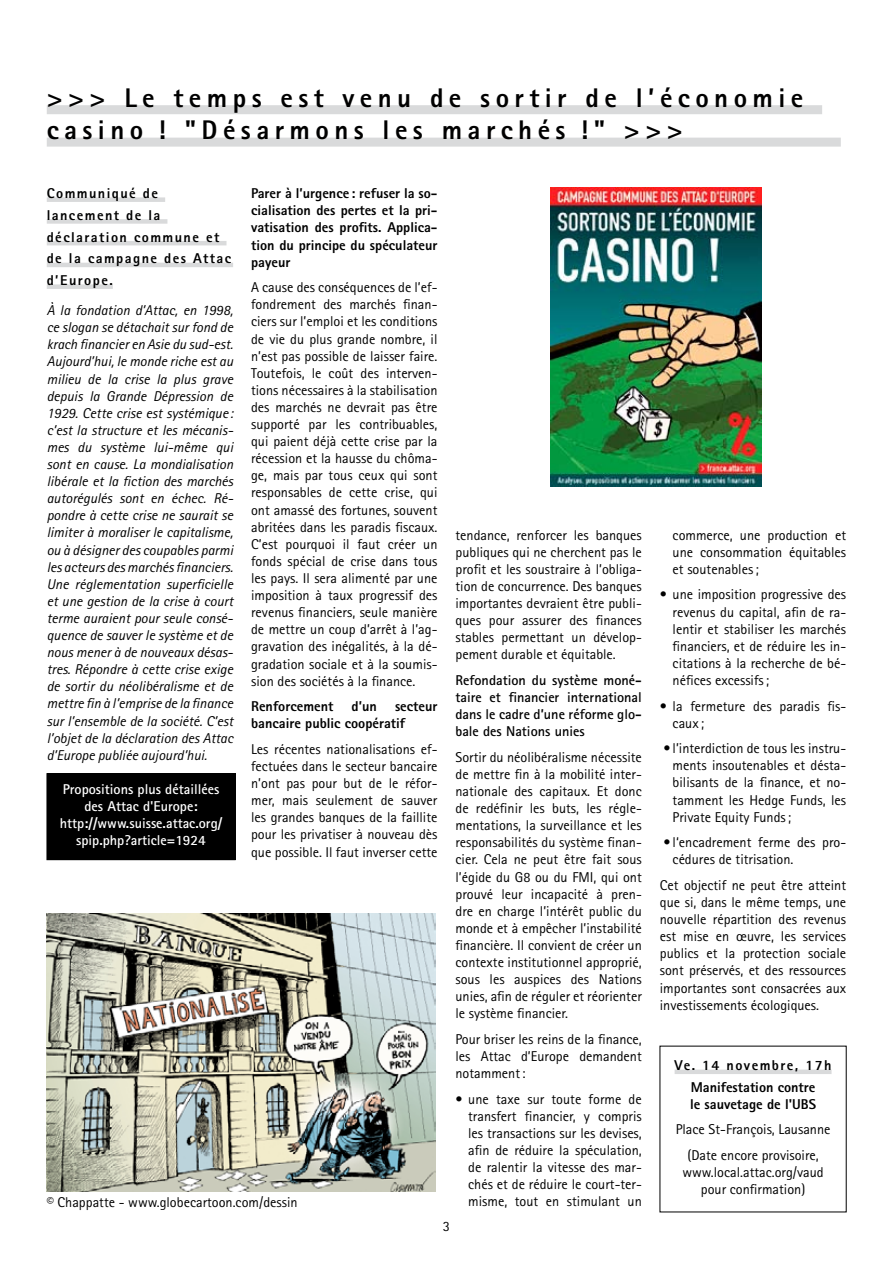
<style>
.page{position:relative;width:893px;height:1263px;background:#fff}
.page>*{position:absolute;margin:0;border:0;box-sizing:border-box;transform-origin:0 0}
.t1{font:800 27px/32.4px "Rotis Sans Serif";letter-spacing:.2em;color:#000}
.t2{font:14.25px/17.1px "Rotis Sans Serif";color:#000;text-align:justify}
.t3{font:italic 14.25px/17.1px "Rotis Sans Serif";color:#000;text-align:justify}
.t4{font:800 14.25px/17.1px "Rotis Sans Serif";color:#000;text-align:justify}
.t5{font:700 14.25px/17.1px "Rotis Sans Serif";color:#000;text-align:justify}
.t6{font:700 14.25px/17.1px "Rotis Sans Serif";color:#fff;text-align:center}
.t7{font:800 14.25px/21.8px "Rotis Sans Serif";letter-spacing:.1em;color:#000}
</style>
<div class="page">
<div style="left:47px;top:105px;width:775px;height:9px;background:#d9dadb"></div>
<div style="left:47px;top:138px;width:794px;height:9px;background:#d9dadb"></div>
<div style="left:47px;top:197px;width:118px;height:5px;background:#d9dadb"></div>
<div style="left:47px;top:219px;width:120px;height:5px;background:#d9dadb"></div>
<hr style="left:47px;top:241px;width:179px;height:4px;background:#d9dadb">
<hr style="left:47px;top:263px;width:186px;height:4px;background:#d9dadb">
<div style="left:47px;top:284px;width:66px;height:5px;background:#d9dadb"></div>
<img style="left:47px;top:914px;width:388px;height:277px">
<img style="left:550px;top:187px;width:212px;height:299px">
<div style="left:675px;top:1069px;width:156px;height:5px;background:#d9dadb"></div>
<div style="left:47px;top:774px;width:188px;height:86px;background:#000"></div>
<div style="left:47px;top:773px;width:188px;height:87px;border:1px solid #000"></div>
<h1 class="t1" style="left:47px;top:81px;width:758px">&gt;&gt;&gt; Le temps est venu de sortir de l’économie casino ! "Désarmons les marchés !" &gt;&gt;&gt;</h1>
<p class="t7" style="left:47px;top:182px;width:186px">Communiqué de lancement de la déclaration commune et de la campagne des Attac d’Europe.</p>
<p class="t3" style="left:47px;top:302px;width:188px">À la fondation d’Attac, en 1998, ce slogan se détachait sur fond de krach financier en Asie du sud-est.<br>Aujourd’hui, le monde riche est au milieu de la crise la plus grave depuis la Grande Dépression de 1929. Cette crise est systémique : c’est la structure et les mécanis&shy;mes du système lui-même qui sont en cause. La mondialisation libérale et la fiction des marchés autorégulés sont en échec. Ré&shy;pondre à cette crise ne saurait se limiter à moraliser le capitalisme, ou à désigner des coupables parmi les acteurs des marchés financiers.<br>Une réglementation superficielle et une gestion de la crise à court terme auraient pour seule consé&shy;quence de sauver le système et de nous mener à de nouveaux désas&shy;tres. Répondre à cette crise exige de sortir du néolibéralisme et de mettre fin à l’emprise de la finance sur l’ensemble de la société. C’est l’objet de la déclaration des Attac d’Europe publiée aujourd’hui.</p>
<p class="t6" style="left:60px;top:780px;width:164px">Propositions plus détaillées des Attac d'Europe: http://www.suisse.attac.org/ spip.php?article=1924</p>
<p class="t4" style="left:251px;top:185px;width:188px">Parer à l’urgence : refuser la so&shy;cialisation des pertes et la pri&shy;vatisation des profits. Applica&shy;tion du principe du spéculateur payeur</p>
<p class="t2" style="left:251px;top:279px;width:188px">A cause des conséquences de l’ef&shy;fondrement des marchés finan&shy;ciers sur l’emploi et les conditions de vie du plus grande nombre, il n’est pas possible de laisser faire.<br>Toutefois, le coût des interven&shy;tions nécessaires à la stabilisation des marchés ne devrait pas être supporté par les contribuables, qui paient déjà cette crise par la récession et la hausse du chôma&shy;ge, mais par tous ceux qui sont responsables de cette crise, qui ont amassé des fortunes, souvent abritées dans les paradis fiscaux.<br>C’est pourquoi il faut créer un fonds spécial de crise dans tous les pays. Il sera alimenté par une imposition à taux progressif des revenus financiers, seule manière de mettre un coup d’arrêt à l’ag&shy;gravation des inégalités, à la dé&shy;gradation sociale et à la soumis&shy;sion des sociétés à la finance.</p>
<p class="t4" style="left:251px;top:698px;width:84px">Renforcement</p>
<p class="t4" style="left:352px;top:698px;width:27px">d’un</p>
<p class="t4" style="left:251px;top:698px;width:188px;text-indent:144px">secteur bancaire public coopératif</p>
<p class="t2" style="left:251px;top:740px;width:188px">Les récentes nationalisations ef&shy;fectuées dans le secteur bancaire n’ont pas pour but de le réfor&shy;mer, mais seulement de sauver les grandes banques de la faillite pour les privatiser à nouveau dès que possible. Il faut inverser cette</p>
<p class="t2" style="left:47px;top:1194px;width:252px">© Chappatte - www.globecartoon.com/dessin</p>
<p class="t2" style="left:455px;top:526px;width:188px">tendance, renforcer les banques publiques qui ne cherchent pas le profit et les soustraire à l’obliga&shy;tion de concurrence. Des banques importantes devraient être publi&shy;ques pour assurer des finances stables permettant un dévelop&shy;pement durable et équitable.</p>
<p class="t5" style="left:455px;top:671px;width:188px">Refondation du système moné&shy;taire et financier international dans le cadre d’une réforme glo&shy;bale des Nations unies</p>
<p class="t2" style="left:455px;top:748px;width:188px">Sortir du néolibéralisme nécessite de mettre fin à la mobilité inter&shy;nationale des capitaux. Et donc de redéfinir les buts, les régle&shy;mentations, la surveillance et les responsabilités du système finan&shy;cier. Cela ne peut être fait sous l’égide du G8 ou du FMI, qui ont prouvé leur incapacité à pren&shy;dre en charge l’intérêt public du monde et à empêcher l’instabilité financière. Il convient de créer un contexte institutionnel approprié, sous les auspices des Nations unies, afin de réguler et réorienter le système financier.</p>
<p class="t2" style="left:455px;top:1030px;width:188px">Pour briser les reins de la finance, les Attac d’Europe demandent notamment:</p>
<p class="t2" style="left:468px;top:1090px;width:175px;text-indent:-13px">• une taxe sur toute forme de transfert financier, y compris les transactions sur les devises, afin de réduire la spéculation, de ralentir la vitesse des mar&shy;chés et de réduire le court-ter&shy;misme, tout en stimulant un</p>
<p class="t2" style="left:443px;top:1218px;width:9px">3</p>
<p class="t2" style="left:673px;top:526px;width:175px">commerce, une production et une consommation équitables et soutenables;</p>
<p class="t2" style="left:673px;top:586px;width:175px;text-indent:-13px">• une imposition progressive des revenus du capital, afin de ra&shy;lentir et stabiliser les marchés financiers, et de réduire les in&shy;citations à la recherche de bé&shy;néfices excessifs;</p>
<p class="t2" style="left:673px;top:697px;width:175px;text-indent:-13px">• la fermeture des paradis fis&shy;caux ;</p>
<p class="t2" style="left:673px;top:740px;width:175px;text-indent:-9px">• l’interdiction de tous les instru&shy;ments insoutenables et désta&shy;bilisants de la finance, et no&shy;tamment les Hedge Funds, les Private Equity Funds;</p>
<p class="t2" style="left:673px;top:834px;width:175px;text-indent:-9px">• l‘encadrement ferme des pro&shy;cédures de titrisation.</p>
<p class="t2" style="left:660px;top:876px;width:188px">Cet objectif ne peut être atteint que si, dans le même temps, une nouvelle répartition des revenus est mise en œuvre, les services publics et la protection sociale sont préservés, et des ressources importantes sont consacrées aux investissements écologiques.</p>
<p class="t4" style="left:675px;top:1055px;width:158px;line-height:21.3px;text-align:center">Ve. 14 novembre, 17h<br>Manifestation contre</p>
<p class="t4" style="left:690px;top:1095px;width:128px">le sauvetage de l'UBS</p>
<p class="t2" style="left:676px;top:1117px;width:156px;line-height:25.7px;text-align:center">Place St-François, Lausanne (Date encore provisoire,</p>
<p class="t2" style="left:682px;top:1164px;width:143px;text-align:center">www.local.attac.org/vaud pour confirmation)</p>
</div>
